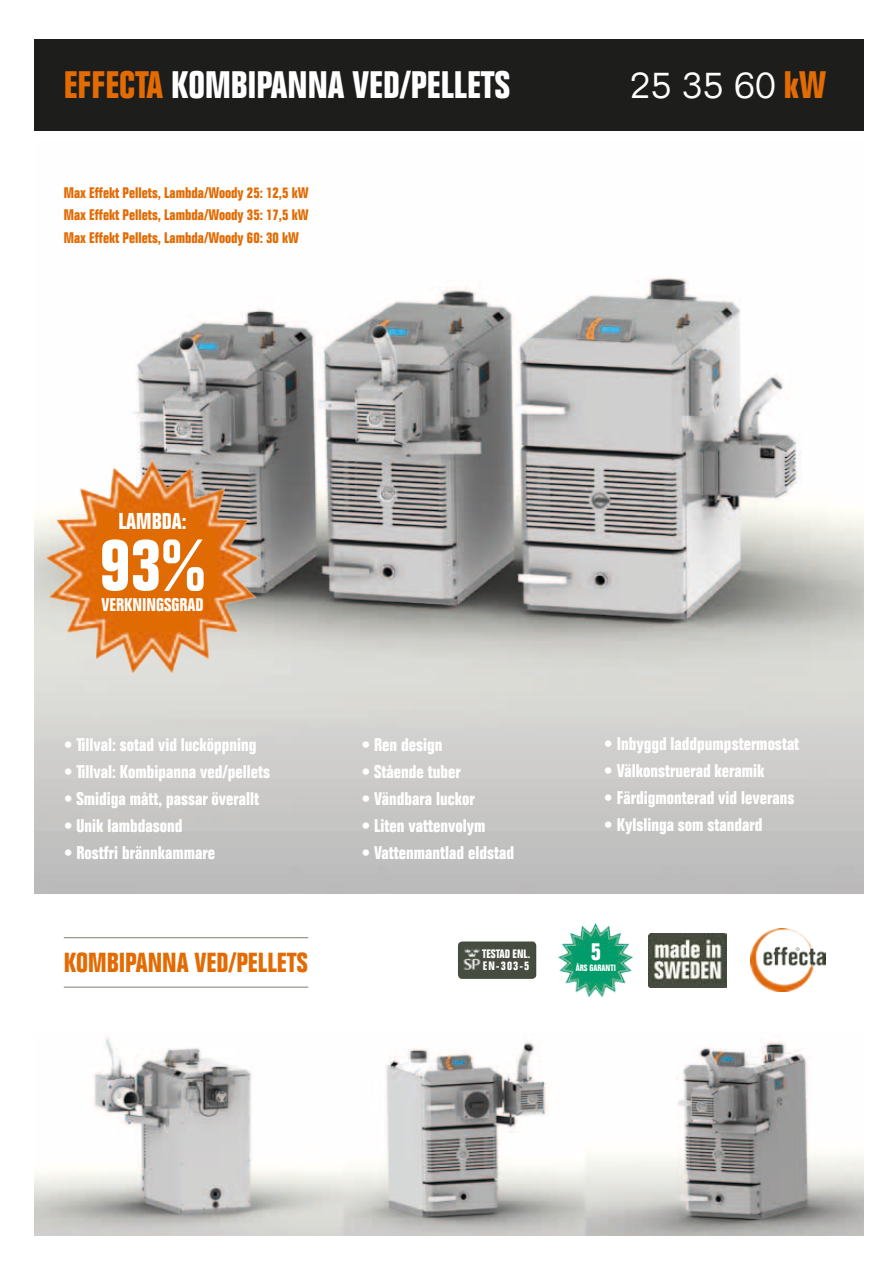
<style>
.page{position:relative;width:893px;height:1263px;background:#fff}
.page>*{position:absolute;margin:0;border:0;box-sizing:border-box;transform-origin:0 0}
.t1{font:700 condensed 72px "Folio Std";color:#fff}
.t2{font:700 condensed 37.5px "Folio Std";color:#fff}
.t3{font:300 37.5px "Folio Std";color:#fff}
.t4{font:700 condensed 27px "Folio Std";color:#e26b03}
.t5{font:700 condensed 24px "Folio Std";color:#fff}
.t6{font:700 condensed 22.5px "Folio Std";color:#fff}
.t7{font:700 condensed 18px "Folio Std";color:#fff}
.t8{font:700 condensed 15px/22.5px "Folio Std";color:#e26b03;text-align:justify}
.t9{font:700 condensed 12px/12px "Folio Std";color:#fff}
.t10{font:700 condensed 9px "Folio Std";color:#fff}
.s1{color:#e26b03}
.s2{font-weight:700;font-stretch:condensed;color:#e26b03}
</style>
<div class="page">
<div style="left:34px;top:39px;width:829px;height:92px;background:#1d1d1b"></div>
<img style="left:34px;top:277px;width:829px;height:616px">
<img style="left:751px;top:929px;width:74px;height:62px">
<hr style="left:64px;top:986px;width:244px;height:2px;background:#8b8f82">
<hr style="left:64px;top:937px;width:244px;height:1px;background:#8b8f82">
<img style="left:34px;top:1037px;width:829px;height:198px">
<img style="left:649px;top:933px;width:77px;height:54px">
<img style="left:558px;top:923px;width:75px;height:75px">
<img style="left:45px;top:460px;width:219px;height:215px">
<div style="left:458px;top:941px;width:78px;height:38px;background:#464c3f"></div>
<img style="left:462px;top:946px;width:19px;height:27px">
<h2 class="t2" style="left:64px;top:64px;width:448px"><span class="s1">EFFECTA</span> KOMBIPANNA VED/PELLETS</h2>
<h2 class="t3" style="left:630px;top:62px;width:198px">25 35 60 <span class="s2">kW</span></h2>
<p class="t8" style="left:64px;top:182px;width:246px">Max Effekt Pellets, Lambda/Woody 25: 12,5 kW Max Effekt Pellets, Lambda/Woody 35: 17,5 kW Max Effekt Pellets, Lambda/Woody 60: 30 kW</p>
<p class="t6" style="left:118px;top:508px;width:70px">LAMBDA:</p>
<h1 class="t1" style="left:100px;top:525px;width:107px">93%</h1>
<p class="t7" style="left:101px;top:595px;width:103px">VERKNINGSGRAD</p>
<p class="t7" style="left:64px;top:735px;width:194px">• Tillval: sotad vid lucköppning</p>
<p class="t7" style="left:64px;top:762px;width:208px">• Tillval: Kombipanna ved/pellets</p>
<p class="t7" style="left:64px;top:789px;width:197px">• Smidiga mått, passar överallt</p>
<p class="t7" style="left:64px;top:816px;width:120px">• Unik lambdasond</p>
<p class="t7" style="left:64px;top:843px;width:153px">• Rostfri brännkammare</p>
<h3 class="t4" style="left:64px;top:947px;width:246px">KOMBIPANNA VED/PELLETS</h3>
<p class="t7" style="left:361px;top:735px;width:82px">• Ren design</p>
<p class="t7" style="left:361px;top:762px;width:101px">• Stående tuber</p>
<p class="t7" style="left:361px;top:789px;width:115px">• Vändbara luckor</p>
<p class="t7" style="left:361px;top:816px;width:125px">• Liten vattenvolym</p>
<p class="t7" style="left:361px;top:843px;width:154px">• Vattenmantlad eldstad</p>
<p class="t9" style="left:482px;top:948px;width:50px">TESTAD ENL.<br>EN-303-5</p>
<p class="t7" style="left:604px;top:734px;width:197px">• Inbyggd laddpumpstermostat</p>
<p class="t7" style="left:604px;top:761px;width:162px">• Välkonstruerad keramik</p>
<p class="t7" style="left:604px;top:788px;width:192px">• Färdigmonterad vid leverans</p>
<p class="t7" style="left:604px;top:815px;width:160px">• Kylslinga som standard</p>
<h3 class="t5" style="left:591px;top:938px;width:12px">5</h3>
<p class="t10" style="left:576px;top:963px;width:41px">ÅRS GARANTI</p>
</div>
